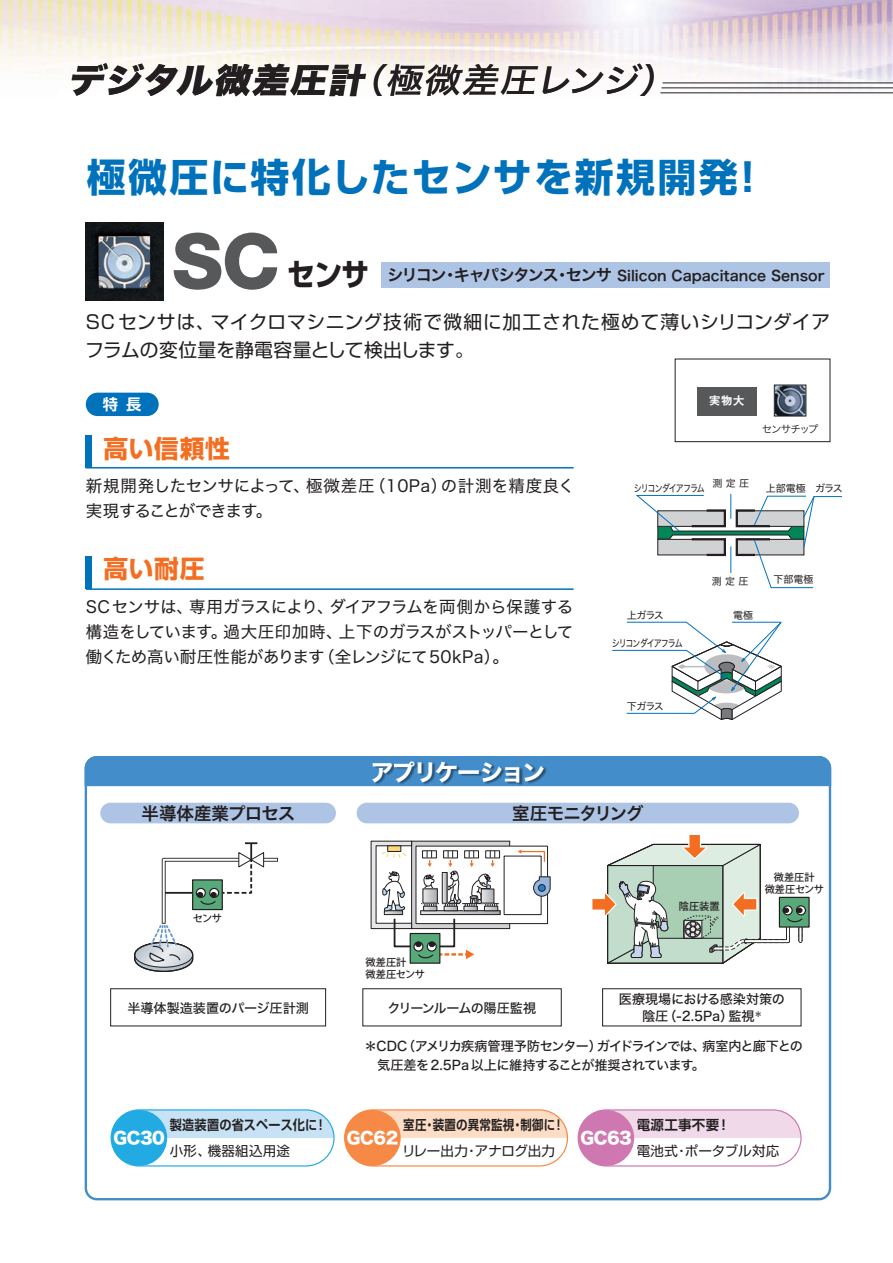
<style>
.page{position:relative;width:893px;height:1263px;background:#fff}
.page>*{position:absolute;margin:0;border:0;box-sizing:border-box;transform-origin:0 0}
.t1{font:800 76.8px "Helvetica Neue";color:#57585a}
.t2{font:700 39px "Shin Go Pro";letter-spacing:.05em;color:#0072bc}
.t3{font:italic 34.05px "Hiragino Sans W5";color:#231f20;scale:1.07 1}
.t4{font:700 30.75px "Shin Go Pro";color:#231f20;scale:.9 1}
.t5{font:700 24.75px "Shin Go Pro";letter-spacing:.025em;color:#f36e21}
.t6{font:23.4px "Hiragino Sans W7";letter-spacing:-.08em;color:#fff}
.t7{font:18.75px/28.5px "Shin Go Pro";letter-spacing:.025em;color:#231f20}
.t8{font:17.55px "Hiragino Sans W6";letter-spacing:-.02em;color:#231f20}
.t9{font:17.55px "Hiragino Sans W6";letter-spacing:-.07em;color:#231f20}
.t10{font:16.5px/24.8px "Hiragino Sans W4";letter-spacing:-.02em;color:#231f20}
.t11{font:16.35px "Hiragino Sans W8";letter-spacing:-.025em;color:#fff}
.t12{font:700 15.3px "Shin Go Pro De";color:#fff}
.t13{font:14.25px "Hiragino Sans W6";color:#231f20}
.t14{font:13.5px "Shin Go Pro";letter-spacing:.02em;color:#231f20}
.t15{font:700 13.5px "Shin Go Pro De";letter-spacing:.02em;color:#231f20;scale:.85 1}
.t16{font:700 13.5px "Shin Go Pro De";letter-spacing:.02em;color:#231f20;scale:.9 1}
.t17{font:13.5px "Shin Go Pro";letter-spacing:-.01em;color:#231f20}
.t18{font:700 13.5px "Shin Go Pro De";letter-spacing:.02em;color:#231f20}
.t19{font:13.05px/18.9px "Hiragino Sans W5";letter-spacing:-.05em;color:#231f20}
.t20{font:13.05px "Hiragino Sans W5";letter-spacing:-.025em;color:#231f20}
.t21{font:13.05px "Hiragino Sans W5";color:#231f20}
.t22{font:13.05px "Hiragino Sans W5";letter-spacing:-.06em;color:#231f20}
.t23{font:12px "Midashi Go Pro MB31";color:#fff}
.t24{font:10.5px "Hiragino Sans W3";letter-spacing:-.115em;color:#231f20}
.t25{font:500 10.2px/11.7px "Koz Go Pro";color:#231f20}
.t26{font:10.05px "Hiragino Sans W4";letter-spacing:-.11em;color:#231f20}
.t27{font:10.05px "Hiragino Sans W4";letter-spacing:-.11em;color:#231f20;scale:.8 1}
.s1{font-family:"Hiragino Sans W8"}
.s2{font-size:16.2px}
</style>
<div class="page">
<img style="left:0;top:0;width:893px;height:93px">
<hr style="left:660px;top:93px;width:233px;height:1px;background:#231f20">
<hr style="left:661px;top:88px;width:232px;height:1px;background:#231f20">
<hr style="left:663px;top:83px;width:230px;height:1px;background:#231f20">
<div style="left:86px;top:393px;width:73px;height:23px;background:#0072bc;border-radius:12px"></div>
<div style="left:382px;top:262px;width:448px;height:26px;background:#adc4e5"></div>
<div style="left:86px;top:435px;width:6px;height:33px;background:#0072bc"></div>
<hr style="left:86px;top:467px;width:488px;height:1px;background:#0072bc">
<svg style="left:612px;top:621px;width:170px;height:99px"></svg>
<hr style="left:732px;top:622px;width:49px;height:1px;background:#0072bc">
<svg style="left:636px;top:494px;width:206px;height:94px"></svg>
<div style="left:84px;top:756px;width:748px;height:32px;background:#448dcb"></div>
<img style="left:371px;top:759px;width:179px;height:29px">
<div style="left:357px;top:803px;width:442px;height:20px;background:#adc4e5;border-radius:10px"></div>
<div style="left:394px;top:918px;width:61px;height:29px;border:2px solid #231f20"></div>
<div style="left:410px;top:933px;width:30px;height:31px;background:#58a97a;border:1px solid #231f20"></div>
<div style="left:413px;top:941px;width:10px;height:11px;border:1px solid #231f20;border-radius:50%"></div>
<div style="left:427px;top:941px;width:10px;height:11px;border:1px solid #231f20;border-radius:50%"></div>
<svg style="left:415px;top:942px;width:59px;height:17px"></svg>
<svg style="left:370px;top:840px;width:181px;height:89px"></svg>
<svg style="left:779px;top:897px;width:31px;height:30px"></svg>
<div style="left:796px;top:905px;width:10px;height:10px;border:1px solid #231f20;border-radius:50%"></div>
<svg style="left:592px;top:835px;width:212px;height:192px"></svg>
<div style="left:602px;top:988px;width:199px;height:38px;border:1px solid #231f20"></div>
<div style="left:362px;top:988px;width:200px;height:38px;border:1px solid #231f20"></div>
<div style="left:100px;top:803px;width:236px;height:20px;background:#adc4e5;border-radius:10px"></div>
<svg style="left:134px;top:842px;width:142px;height:130px"></svg>
<div style="left:110px;top:988px;width:216px;height:38px;border:1px solid #231f20"></div>
<img style="left:86px;top:223px;width:77px;height:77px">
<div style="left:86px;top:557px;width:6px;height:32px;background:#0072bc"></div>
<hr style="left:86px;top:588px;width:488px;height:2px;background:#0072bc">
<div style="left:697px;top:387px;width:60px;height:28px;background:#57585a"></div>
<img style="left:776px;top:387px;width:28px;height:27px">
<div style="left:774px;top:385px;width:32px;height:31px;border:1px solid #231f20"></div>
<div style="left:675px;top:359px;width:155px;height:83px;border:1px solid #231f20"></div>
<div style="left:346px;top:1111px;width:221px;height:27px;background:#fdddc6"></div>
<div style="left:345px;top:1110px;width:56px;height:56px;background:#f68945;border-radius:50%"></div>
<div style="left:578px;top:1111px;width:222px;height:27px;background:#f0d9e9"></div>
<div style="left:578px;top:1110px;width:56px;height:56px;background:#ce77b1;border-radius:50%"></div>
<div style="left:111px;top:1111px;width:222px;height:27px;background:#c7e2f5"></div>
<div style="left:111px;top:1110px;width:56px;height:56px;background:#22abe2;border-radius:50%"></div>
<div style="left:111px;top:1109px;width:224px;height:57px;border:1px solid #22abe2;border-radius:28px"></div>
<div style="left:344px;top:1109px;width:224px;height:57px;border:1px solid #f68945;border-radius:28px"></div>
<div style="left:578px;top:1109px;width:224px;height:57px;border:1px solid #ce77b1;border-radius:28px"></div>
<h3 class="t3" style="left:67px;top:50px;width:579px"><span class="s1">デジタル微差圧計</span>（極微差圧レンジ）</h3>
<h2 class="t2" style="left:87px;top:146px;width:682px">極微圧に特化したセンサを新規開発！</h2>
<h1 class="t1" style="left:172px;top:215px;width:109px">SC</h1>
<h3 class="t4" style="left:287px;top:250px;width:93px">センサ</h3>
<p class="t13" style="left:387px;top:263px;width:439px"><span class="s2">シリコン・キャパシタンス・センサ</span> Silicon Capacitance Sensor</p>
<p class="t7" style="left:85px;top:305px;width:747px">SCセンサは、マイクロマシニング技術で微細に加工された極めて薄いシリコンダイアフラムの変位量を静電容量として検出します。</p>
<p class="t12" style="left:103px;top:392px;width:40px">特 長</p>
<h3 class="t5" style="left:104px;top:429px;width:128px">高い信頼性</h3>
<p class="t10" style="left:86px;top:473px;width:490px">新規開発したセンサによって、極微差圧（10Pa）の計測を精度良く実現することができます。</p>
<h3 class="t5" style="left:104px;top:549px;width:102px">高い耐圧</h3>
<p class="t10" style="left:86px;top:593px;width:489px;text-align:justify">SCセンサは、専用ガラスにより、ダイアフラムを両側から保護する構造をしています。過大圧印加時、上下のガラスがストッパーとして働くため高い耐圧性能があります（全レンジにて50kPa）。</p>
<p class="t23" style="left:709px;top:391px;width:37px">実物大</p>
<p class="t24" style="left:762px;top:419px;width:58px">センサチップ</p>
<p class="t27" style="left:634px;top:479px;width:90px">シリコンダイアフラム</p>
<p class="t26" style="left:713px;top:474px;width:38px">測 定 圧</p>
<p class="t26" style="left:766px;top:479px;width:41px">上部電極</p>
<p class="t26" style="left:815px;top:479px;width:29px">ガラス</p>
<p class="t26" style="left:627px;top:606px;width:39px">上ガラス</p>
<p class="t27" style="left:612px;top:634px;width:90px">シリコンダイアフラム</p>
<p class="t26" style="left:627px;top:697px;width:39px">下ガラス</p>
<p class="t26" style="left:712px;top:572px;width:38px">測 定 圧</p>
<p class="t26" style="left:773px;top:571px;width:41px">下部電極</p>
<p class="t26" style="left:733px;top:606px;width:21px">電極</p>
<p class="t8" style="left:142px;top:797px;width:155px">半導体産業プロセス</p>
<p class="t25" style="left:193px;top:912px;width:30px">センサ</p>
<p class="t21" style="left:127px;top:996px;width:183px">半導体製造装置のパージ圧計測</p>
<h3 class="t6" style="left:370px;top:754px;width:176px">アプリケーション</h3>
<p class="t9" style="left:512px;top:797px;width:133px">室圧モニタリング</p>
<p class="t25" style="left:366px;top:957px;width:61px">微差圧計<br>微差圧センサ</p>
<p class="t25" style="left:679px;top:901px;width:42px">陰圧装置</p>
<p class="t25" style="left:765px;top:872px;width:61px;text-align:center">微差圧計<br>微差圧センサ</p>
<p class="t22" style="left:387px;top:996px;width:150px">クリーンルームの陽圧監視</p>
<p class="t20" style="left:619px;top:987px;width:168px">医療現場における感染対策の</p>
<p class="t20" style="left:642px;top:1004px;width:121px">陰圧（-2.5Pa）監視<sup>＊</sup></p>
<p class="t19" style="left:377px;top:1036px;width:427px;text-indent:-13px">＊CDC（アメリカ疾病管理予防センター）ガイドラインでは、病室内と廊下との気圧差を2.5Pa 以上に維持することが推奨されています。</p>
<p class="t15" style="left:403px;top:1114px;width:187px">室圧・装置の異常監視・制御に!</p>
<p class="t17" style="left:402px;top:1140px;width:155px">リレー出力・アナログ出力</p>
<p class="t16" style="left:170px;top:1114px;width:172px">製造装置の省スペース化に!</p>
<p class="t14" style="left:170px;top:1140px;width:122px">小形、機器組込用途</p>
<p class="t18" style="left:637px;top:1114px;width:91px">電源工事不要!</p>
<p class="t14" style="left:637px;top:1140px;width:144px">電池式・ポータブル対応</p>
<p class="t11" style="left:113px;top:1129px;width:53px">GC30</p>
<p class="t11" style="left:580px;top:1129px;width:53px">GC63</p>
<p class="t11" style="left:347px;top:1129px;width:53px">GC62</p>
</div>
